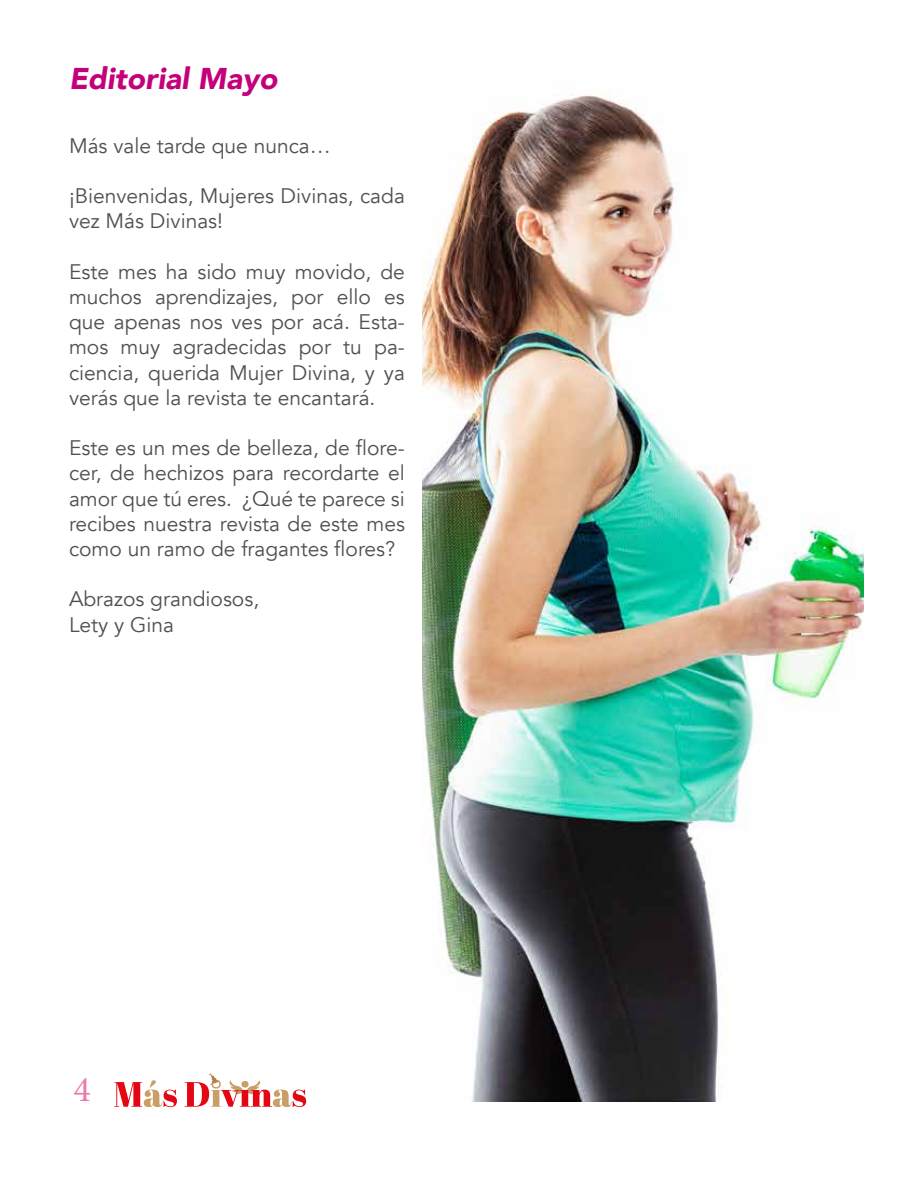
<style>
.page{position:relative;width:918px;height:1188px;background:#fff}
.page>*{position:absolute;margin:0;border:0;box-sizing:border-box;transform-origin:0 0}
.t1{font:36px "Minion Pro";color:#ee79ad}
.t2{font:italic 900 30px "Avenir";color:#c4007a}
.t3{font:21px/25.2px "Avenir";color:#4f504f}
</style>
<div class="page">
<svg style="left:114px;top:1080px;width:63px;height:27px"></svg>
<svg style="left:185px;top:1073px;width:121px;height:34px"></svg>
<img style="left:423px;top:94px;width:441px;height:1008px">
<h2 class="t2" style="left:69px;top:54px;width:210px">Editorial Mayo</h2>
<p class="t3" style="left:69px;top:133px;width:263px">Más vale tarde que nunca…</p>
<p class="t3" style="left:69px;top:184px;width:337px">¡Bienvenidas, Mujeres Divinas, cada vez Más Divinas!</p>
<p class="t3" style="left:69px;top:259px;width:337px;text-align:justify">Este mes ha sido muy movido, de muchos aprendizajes, por ello es que apenas nos ves por acá. Esta&shy;mos muy agradecidas por tu pa&shy;ciencia, querida Mujer Divina, y ya verás que la revista te encantará.</p>
<p class="t3" style="left:69px;top:436px;width:337px;text-align:justify">Este es un mes de belleza, de flore&shy;cer, de hechizos para recordarte el amor que tú eres. ¿Qué te parece si recibes nuestra revista de este mes como un ramo de fragantes flores?</p>
<p class="t3" style="left:69px;top:587px;width:192px">Abrazos grandiosos,<br>Lety y Gina</p>
<h1 class="t1" style="left:74px;top:1066px;width:19px">4</h1>
</div>
